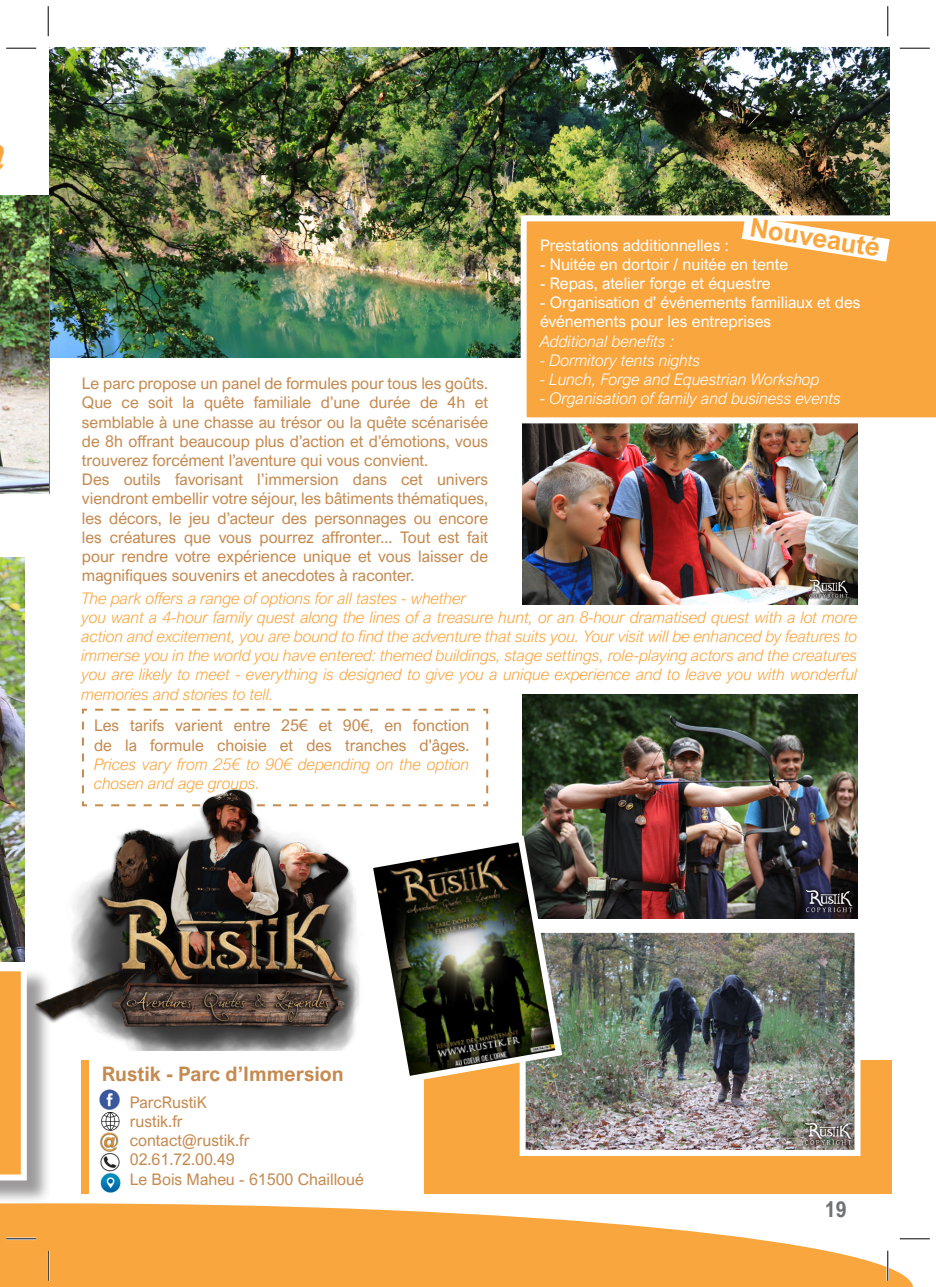
<style>
.page{position:relative;width:936px;height:1287px;background:#fff}
.page>*{position:absolute;margin:0;border:0;box-sizing:border-box;transform-origin:0 0}
.t1{font:700 26px "Arial Nova";color:#faa63f}
.t2{font:700 22px "Arial Nova Cond";color:#717274}
.t3{font:700 20px "Arial Nova";color:#c58a50}
.t4{font:16px/19.2px "Arial Nova";color:#c58a50}
.t5{font:italic 300 16px/19.2px "Arial Nova";color:#faa63f}
.t6{font:16px/19.2px "Arial Nova";color:#fff}
.t7{font:italic 300 16px "Arial Nova";color:#fff}
</style>
<div class="page">
<img style="left:49px;top:48px;width:840px;height:310px">
<svg style="left:0;top:1203px;width:913px;height:84px"></svg>
<img style="left:0;top:196px;width:48px;height:298px">
<svg style="left:24px;top:557px;width:1px;height:23px"></svg>
<img style="left:522px;top:423px;width:335px;height:181px">
<img style="left:0;top:557px;width:24px;height:405px">
<svg style="left:82px;top:708px;width:407px;height:99px"></svg>
<div style="left:0;top:969px;width:52px;height:237px;background:#231f20;opacity:.45"></div>
<svg style="left:0;top:969px;width:27px;height:211px"></svg>
<img style="left:522px;top:695px;width:335px;height:223px">
<img style="left:31px;top:787px;width:357px;height:264px">
<div style="left:81px;top:1060px;width:810px;height:134px;background:#faa63f"></div>
<div style="left:89px;top:1059px;width:335px;height:142px;background:#fff"></div>
<img style="left:99px;top:1089px;width:21px;height:21px">
<img style="left:101px;top:1111px;width:19px;height:20px">
<img style="left:100px;top:1132px;width:19px;height:20px">
<img style="left:100px;top:1153px;width:21px;height:39px">
<img style="left:526px;top:934px;width:327px;height:215px">
<div style="left:519px;top:927px;width:341px;height:229px;border:6px solid #fff"></div>
<img style="left:362px;top:832px;width:203px;height:254px">
<div style="left:520px;top:215px;width:415px;height:203px;background:#faa63f"></div>
<svg style="left:741px;top:216px;width:148px;height:46px"></svg>
<hr style="left:6px;top:1237px;width:30px;height:3px;background:#fff">
<hr style="left:899px;top:1237px;width:30px;height:3px;background:#fff">
<hr style="left:47px;top:1251px;width:2px;height:30px;background:#fff">
<hr style="left:886px;top:1251px;width:2px;height:30px;background:#fff">
<hr style="left:6px;top:48px;width:30px;height:1px;background:#000">
<hr style="left:899px;top:48px;width:30px;height:1px;background:#000">
<hr style="left:6px;top:1238px;width:30px;height:1px;background:#000">
<hr style="left:899px;top:1238px;width:30px;height:1px;background:#000">
<hr style="left:48px;top:6px;width:1px;height:30px;background:#000">
<hr style="left:48px;top:1251px;width:1px;height:30px;background:#000">
<hr style="left:887px;top:6px;width:1px;height:30px;background:#000">
<hr style="left:887px;top:1251px;width:1px;height:30px;background:#000">
<p class="t1" style="left:752px;top:212px;width:133px;rotate:9deg">Nouveauté</p>
<p class="t6" style="left:540px;top:235px;width:190px">Prestations additionnelles :</p>
<p class="t6" style="left:540px;top:254px;width:249px">- Nuitée en dortoir / nuitée en tente</p>
<p class="t6" style="left:540px;top:274px;width:232px">- Repas, atelier forge et équestre</p>
<p class="t6" style="left:540px;top:293px;width:322px">- Organisation d' événements familiaux et des événements pour les entreprises</p>
<p class="t7" style="left:540px;top:332px;width:136px">Additional benefits :</p>
<p class="t7" style="left:540px;top:351px;width:162px">- Dormitory tents nights</p>
<p class="t7" style="left:540px;top:370px;width:281px">- Lunch, Forge and Equestrian Workshop</p>
<p class="t7" style="left:540px;top:389px;width:302px">- Organisation of family and business events</p>
<p class="t4" style="left:82px;top:374px;width:408px">Le parc propose un panel de formules pour tous les goûts.<br>Que ce soit la quête familiale d’une durée de 4h et semblable à une chasse au trésor ou la quête scénarisée de 8h offrant beaucoup plus d’action et d’émotions, vous trouverez forcément l’aventure qui vous convient.<br>Des outils favorisant l’immersion dans cet univers viendront embellir votre séjour, les bâtiments thématiques, les décors, le jeu d’acteur des personnages ou encore les créatures que vous pourrez affronter... Tout est fait pour rendre votre expérience unique et vous laisser de magnifiques souvenirs et anecdotes à raconter.</p>
<p class="t5" style="left:81px;top:588px;width:777px">The park offers a range of options for all tastes - whether<br>you want a 4-hour family quest along the lines of a treasure hunt, or an 8-hour dramatised quest with a lot more action and excitement, you are bound to find the adventure that suits you. Your visit will be enhanced by features to immerse you in the world you have entered: themed buildings, stage settings, role-playing actors and the creatures you are likely to meet - everything is designed to give you a unique experience and to leave you with wonderful memories and stories to tell.</p>
<p class="t4" style="left:94px;top:716px;width:377px">Les tarifs varient entre 25€ et 90€, en fonction de la formule choisie et des tranches d'âges.</p>
<p class="t5" style="left:94px;top:754px;width:377px">Prices vary from 25€ to 90€ depending on the option chosen and age groups.</p>
<p class="t3" style="left:102px;top:1062px;width:243px">Rustik - Parc d’Immersion</p>
<p class="t4" style="left:130px;top:1092px;width:79px">ParcRustiK</p>
<p class="t4" style="left:130px;top:1112px;width:54px">rustik.fr</p>
<p class="t4" style="left:130px;top:1131px;width:121px">contact@rustik.fr</p>
<p class="t4" style="left:130px;top:1150px;width:106px">02.61.72.00.49</p>
<p class="t4" style="left:130px;top:1169px;width:235px">Le Bois Maheu - 61500 Chailloué</p>
<h2 class="t2" style="left:824px;top:1195px;width:23px">19</h2>
</div>
